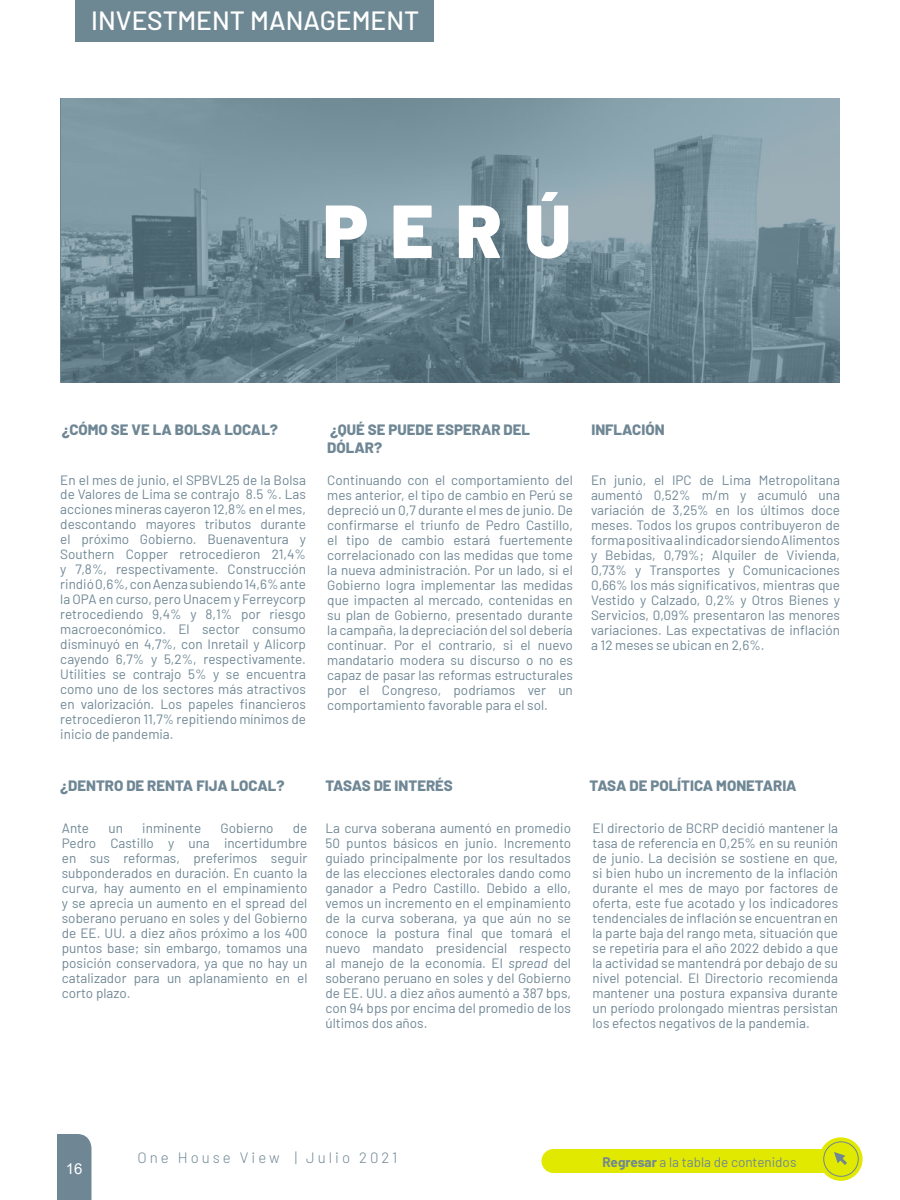
<style>
.page{position:relative;width:900px;height:1200px;background:#fff}
.page>*{position:absolute;margin:0;border:0;box-sizing:border-box;transform-origin:0 0}
.t1{font:900 75px "Barlow";color:#fff}
.t2{font:500 26.4px "Barlow";color:#fff}
.t3{font:800 15px/18px "Barlow";color:#6f8795}
.t4{font:300 15px "Barlow";letter-spacing:.2em;color:#6f8795}
.t5{font:15px "Arial";color:#fff}
.t6{font:13.5px/15px "Barlow";color:#6f8795;text-align:justify}
.s1{font-style:italic}
.s2{font-weight:700}
</style>
<div class="page">
<svg style="left:60px;top:98px;width:780px;height:284px;background:#728c97"></svg>
<div style="left:57px;top:1134px;width:34px;height:66px;background:#6f8795"></div>
<div style="left:542px;top:1149px;width:319px;height:24px;background:#e2e900;border-radius:12px"></div>
<svg style="left:819px;top:1137px;width:44px;height:44px"></svg>
<svg style="left:832px;top:1150px;width:18px;height:18px"></svg>
<div style="left:823px;top:1141px;width:36px;height:36px;border:1px solid #6f8795;border-radius:50%"></div>
<div style="left:76px;top:0;width:358px;height:41px;background:#6e8893"></div>
<h2 class="t2" style="left:91px;top:2px;width:330px">INVESTMENT MANAGEMENT</h2>
<h1 class="t1" style="left:323px;top:175px;width:249px">PERÚ</h1>
<p class="t3" style="left:62px;top:419px;width:218px">¿CÓMO SE VE LA BOLSA LOCAL?</p>
<p class="t3" style="left:327px;top:419px;width:204px">¿QUÉ SE PUEDE ESPERAR DEL<br>DÓLAR?</p>
<p class="t3" style="left:591px;top:419px;width:75px">INFLACIÓN</p>
<p class="t6" style="left:60px;top:471px;width:247px">En el mes de junio, el SPBVL25 de la Bolsa de Valores de Lima se contrajo 8.5 %. Las acciones mineras cayeron 12,8% en el mes, descontando mayores tributos durante el próximo Gobierno. Buenaventura y Southern Copper retrocedieron 21,4% y 7,8%, respectivamente. Construcción rindió 0,6%, con Aenza subiendo 14,6% ante la OPA en curso, pero Unacem y Ferreycorp retrocediendo 9,4% y 8,1% por riesgo macroeconómico. El sector consumo disminuyó en 4,7%, con Inretail y Alicorp cayendo 6,7% y 5,2%, respectivamente.<br>Utilities se contrajo 5% y se encuentra como uno de los sectores más atractivos en valorización. Los papeles financieros retrocedieron 11,7% repitiendo mínimos de inicio de pandemia.</p>
<p class="t6" style="left:327px;top:471px;width:247px">Continuando con el comportamiento del mes anterior, el tipo de cambio en Perú se depreció un 0,7 durante el mes de junio. De confirmarse el triunfo de Pedro Castillo, el tipo de cambio estará fuertemente correlacionado con las medidas que tome la nueva administración. Por un lado, si el Gobierno logra implementar las medidas que impacten al mercado, contenidas en su plan de Gobierno, presentado durante la campaña, la depreciación del sol debería continuar. Por el contrario, si el nuevo mandatario modera su discurso o no es capaz de pasar las reformas estructurales por el Congreso, podríamos ver un comportamiento favorable para el sol.</p>
<p class="t6" style="left:591px;top:471px;width:250px">En junio, el IPC de Lima Metropolitana aumentó 0,52% m/m y acumuló una variación de 3,25% en los últimos doce meses. Todos los grupos contribuyeron de forma positiva al indicador siendo Alimentos y Bebidas, 0,79%; Alquiler de Vivienda, 0,73% y Transportes y Comunicaciones 0,66% los más significativos, mientras que Vestido y Calzado, 0,2% y Otros Bienes y Servicios, 0,09% presentaron las menores variaciones. Las expectativas de inflación a 12 meses se ubican en 2,6%.</p>
<p class="t3" style="left:60px;top:776px;width:226px">¿DENTRO DE RENTA FIJA LOCAL?</p>
<p class="t3" style="left:325px;top:776px;width:129px">TASAS DE INTERÉS</p>
<p class="t3" style="left:590px;top:776px;width:209px">TASA DE POLÍTICA MONETARIA</p>
<p class="t6" style="left:62px;top:819px;width:247px;text-indent:231px">de Pedro Castillo y una incertidumbre en sus reformas, preferimos seguir subponderados en duración. En cuanto la curva, hay aumento en el empinamiento y se aprecia un aumento en el spread del soberano peruano en soles y del Gobierno de EE. UU. a diez años próximo a los 400 puntos base; sin embargo, tomamos una posición conservadora, ya que no hay un catalizador para un aplanamiento en el corto plazo.</p>
<p class="t6" style="left:325px;top:819px;width:247px">La curva soberana aumentó en promedio 50 puntos básicos en junio. Incremento guiado principalmente por los resultados de las elecciones electorales dando como ganador a Pedro Castillo. Debido a ello, vemos un incremento en el empinamiento de la curva soberana, ya que aún no se conoce la postura final que tomará el nuevo mandato presidencial respecto al manejo de la economía. El <span class="s1">spread</span> del soberano peruano en soles y del Gobierno de EE. UU. a diez años aumentó a 387 bps, con 94 bps por encima del promedio de los últimos dos años.</p>
<p class="t6" style="left:593px;top:819px;width:247px">El directorio de BCRP decidió mantener la tasa de referencia en 0,25% en su reunión de junio. La decisión se sostiene en que, si bien hubo un incremento de la inflación durante el mes de mayo por factores de oferta, este fue acotado y los indicadores tendenciales de inflación se encuentran en la parte baja del rango meta, situación que se repetiría para el año 2022 debido a que la actividad se mantendrá por debajo de su nivel potencial. El Directorio recomienda mantener una postura expansiva durante un período prolongado mientras persistan los efectos negativos de la pandemia.</p>
<p class="t6" style="left:62px;top:819px;width:29px">Ante</p>
<p class="t6" style="left:109px;top:819px;width:16px">un</p>
<p class="t6" style="left:142px;top:819px;width:60px">inminente</p>
<p class="t6" style="left:221px;top:819px;width:55px">Gobierno</p>
<p class="t5" style="left:66px;top:1158px;width:18px">16</p>
<p class="t4" style="left:138px;top:1147px;width:261px">One House View | Julio 2021</p>
<p class="t6" style="left:602px;top:1154px;width:196px"><span class="s2">Regresar</span> a la tabla de contenidos</p>
</div>
